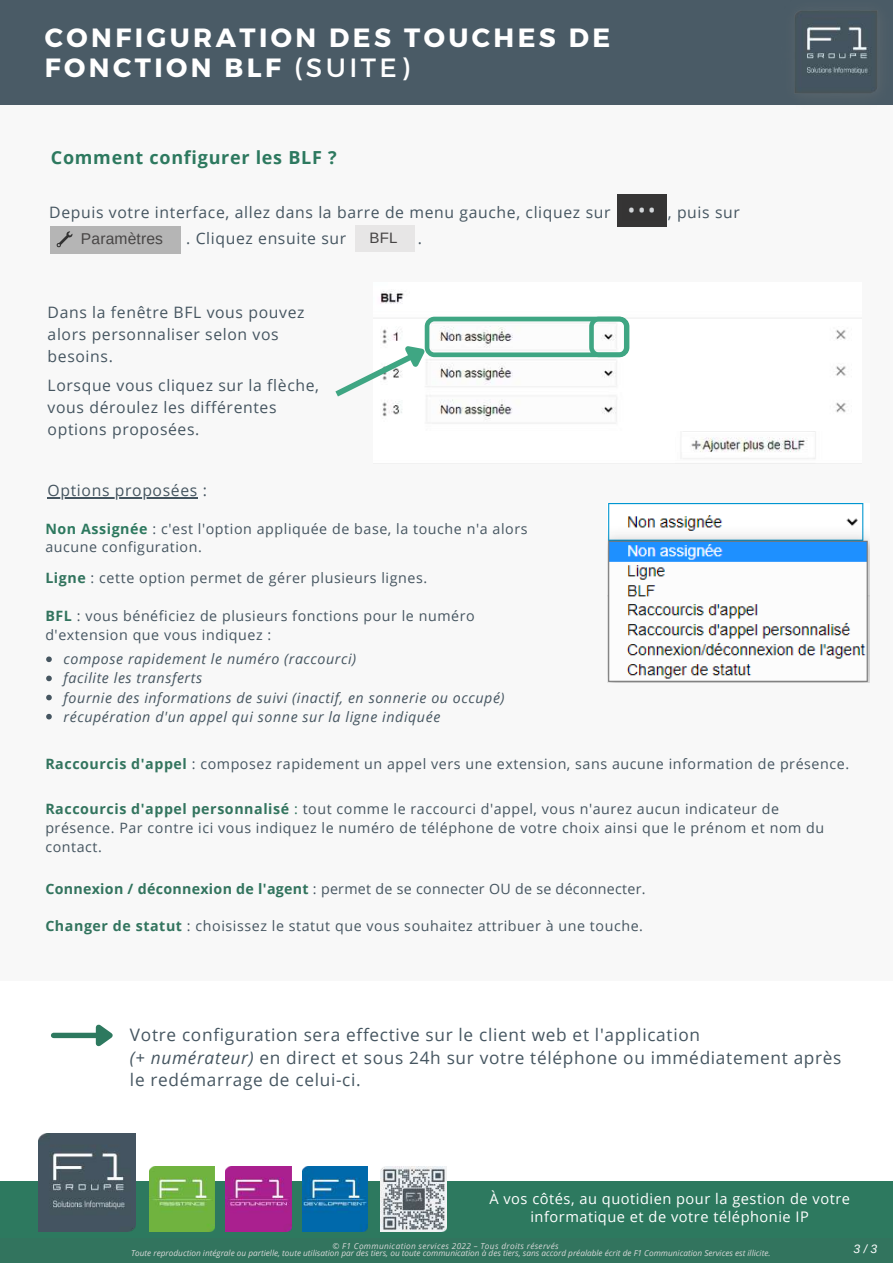
<style>
.page{position:relative;width:893px;height:1264px;background:#fff}
.page>*{position:absolute;margin:0;border:0;box-sizing:border-box;transform-origin:0 0}
.t1{font:37.95px "Open Sans";color:#d3d6d9}
.t2{font:700 26.4px/29.2px "Montserrat";letter-spacing:.13em;color:#fff}
.t3{font:700 18px "Open Sans";letter-spacing:.04em;color:#2d795f}
.t4{font:17.25px/22.5px "Open Sans";letter-spacing:.04em;color:#455560}
.t5{font:15.75px/21.9px "Open Sans";letter-spacing:.04em;color:#455560}
.t6{font:15.6px "Arimo";letter-spacing:.01em;color:#474545}
.t7{font:15px "Arimo";color:#474545}
.t8{font:14.55px/18px "Open Sans";letter-spacing:.035em;color:#fff;text-align:center}
.t9{font:14.25px/19px "Open Sans";letter-spacing:.04em;color:#455560}
.t10{font:italic 14.25px/19px "Open Sans";letter-spacing:.04em;color:#455560}
.t11{font:14.25px "Open Sans";letter-spacing:.02em;color:#455560}
.t12{font:italic 12.15px "Arimo";color:#fff}
.t13{font:italic 8.25px/6.9px "Open Sans";color:#d9d9d9}
.s1{font-weight:400}
.s2{font-weight:700;color:#2d795f}
.s3{font-weight:700;color:#32745e}
.s4{color:#32745e}
.s5{font-style:italic}
</style>
<div class="page">
<div style="left:0;top:105px;width:892px;height:875px;background:#f8f8f8"></div>
<div style="left:0;top:1181px;width:892px;height:81px;background:#2d795f"></div>
<img style="left:149px;top:1166px;width:66px;height:65px">
<img style="left:226px;top:1166px;width:65px;height:65px">
<img style="left:302px;top:1166px;width:65px;height:65px">
<img style="left:380px;top:1166px;width:66px;height:65px">
<img style="left:38px;top:1133px;width:98px;height:97px">
<div style="left:0;top:1237px;width:892px;height:25px;background:#32745e"></div>
<div style="left:0;top:0;width:892px;height:105px;background:#4a5b66"></div>
<img style="left:794px;top:10px;width:84px;height:84px">
<img style="left:617px;top:194px;width:49px;height:32px">
<div style="left:621px;top:200px;width:41px;height:20px;background:#353434"></div>
<div style="left:51px;top:229px;width:122px;height:21px;background:#b5b5b5"></div>
<svg style="left:56px;top:231px;width:17px;height:16px"></svg>
<div style="left:355px;top:225px;width:60px;height:26px;background:#e7e6e6"></div>
<img style="left:381px;top:291px;width:465px;height:161px">
<img style="left:607px;top:503px;width:262px;height:179px">
<svg style="left:335px;top:317px;width:294px;height:84px"></svg>
<hr style="left:48px;top:497px;width:150px;height:1px;background:#455560">
<svg style="left:46px;top:656px;width:6px;height:6px"></svg>
<svg style="left:46px;top:675px;width:6px;height:6px"></svg>
<svg style="left:46px;top:694px;width:6px;height:6px"></svg>
<svg style="left:46px;top:714px;width:6px;height:5px"></svg>
<div style="left:54px;top:1032px;width:42px;height:6px;background:#2d795f"></div>
<svg style="left:91px;top:1024px;width:22px;height:23px"></svg>
<h2 class="t2" style="left:45px;top:22px;width:567px">CONFIGURATION DES TOUCHES DE<br>FONCTION BLF <span class="s1">(SUITE)</span></h2>
<p class="t3" style="left:51px;top:145px;width:287px">Comment configurer les BLF ?</p>
<p class="t5" style="left:49px;top:201px;width:562px">Depuis votre interface, allez dans la barre de menu gauche, cliquez sur</p>
<p class="t5" style="left:667px;top:201px;width:74px">, puis sur</p>
<p class="t5" style="left:186px;top:227px;width:162px">. Cliquez ensuite sur</p>
<p class="t5" style="left:417px;top:227px;width:6px">.</p>
<h1 class="t1" style="left:626px;top:171px;width:32px">...</h1>
<p class="t6" style="left:81px;top:230px;width:84px">Paramètres</p>
<p class="t7" style="left:369px;top:230px;width:29px">BFL</p>
<p class="t5" style="left:48px;top:301px;width:258px">Dans la fenêtre BFL vous pouvez alors personnaliser selon vos besoins.</p>
<p class="t5" style="left:48px;top:374px;width:273px">Lorsque vous cliquez sur la flèche, vous déroulez les différentes options proposées.</p>
<p class="t5" style="left:48px;top:479px;width:161px">Options proposées :</p>
<p class="t9" style="left:45px;top:519px;width:483px;line-height:18px"><span class="s2">Non Assignée</span> : c'est l'option appliquée de base, la touche n'a alors aucune configuration.</p>
<p class="t9" style="left:45px;top:568px;width:383px"><span class="s3">Ligne</span> : cette option permet de gérer plusieurs lignes.</p>
<p class="t9" style="left:45px;top:606px;width:431px"><span class="s3">BFL</span> : vous bénéficiez de plusieurs fonctions pour le numéro d'extension que vous indiquez :</p>
<p class="t10" style="left:64px;top:649px;width:442px">compose rapidement le numéro (raccourci)<br>facilite les transferts<br>fournie des informations de suivi (inactif, en sonnerie ou occupé) récupération d'un appel qui sonne sur la ligne indiquée</p>
<p class="t9" style="left:45px;top:754px;width:805px"><span class="s3">Raccourcis d'appel</span> : composez rapidement un appel vers une extension, sans aucune information de présence.</p>
<p class="t9" style="left:45px;top:799px;width:780px"><span class="s3">Raccourcis d'appel personnalisé</span> <span class="s4">:</span> tout comme le raccourci d'appel, vous n'aurez aucun indicateur de présence. Par contre ici vous indiquez le numéro de téléphone de votre choix ainsi que le prénom et nom du contact.</p>
<p class="t11" style="left:45px;top:879px;width:602px"><span class="s3">Connexion / déconnexion de l'agent</span> : permet de se connecter OU de se déconnecter.</p>
<p class="t9" style="left:45px;top:915px;width:599px"><span class="s3">Changer de statut</span> : choisissez le statut que vous souhaitez attribuer à une touche.</p>
<p class="t4" style="left:130px;top:1023px;width:713px">Votre configuration sera effective sur le client web et l'application<br><span class="s5">(+ numérateur)</span> en direct et sous 24h sur votre téléphone ou immédiatement après le redémarrage de celui-ci.</p>
<p class="t8" style="left:489px;top:1189px;width:362px">À vos côtés, au quotidien pour la gestion de votre informatique et de votre téléphonie IP</p>
<p class="t13" style="left:131px;top:1242px;width:640px;text-indent:201px">© F1 Communication services 2022 – Tous droits réservés<br>Toute reproduction intégrale ou partielle, toute utilisation par des tiers, ou toute communication à des tiers, sans accord préalable écrit de F1 Communication Services est illicite.</p>
<p class="t12" style="left:853px;top:1241px;width:25px">3 / 3</p>
</div>
